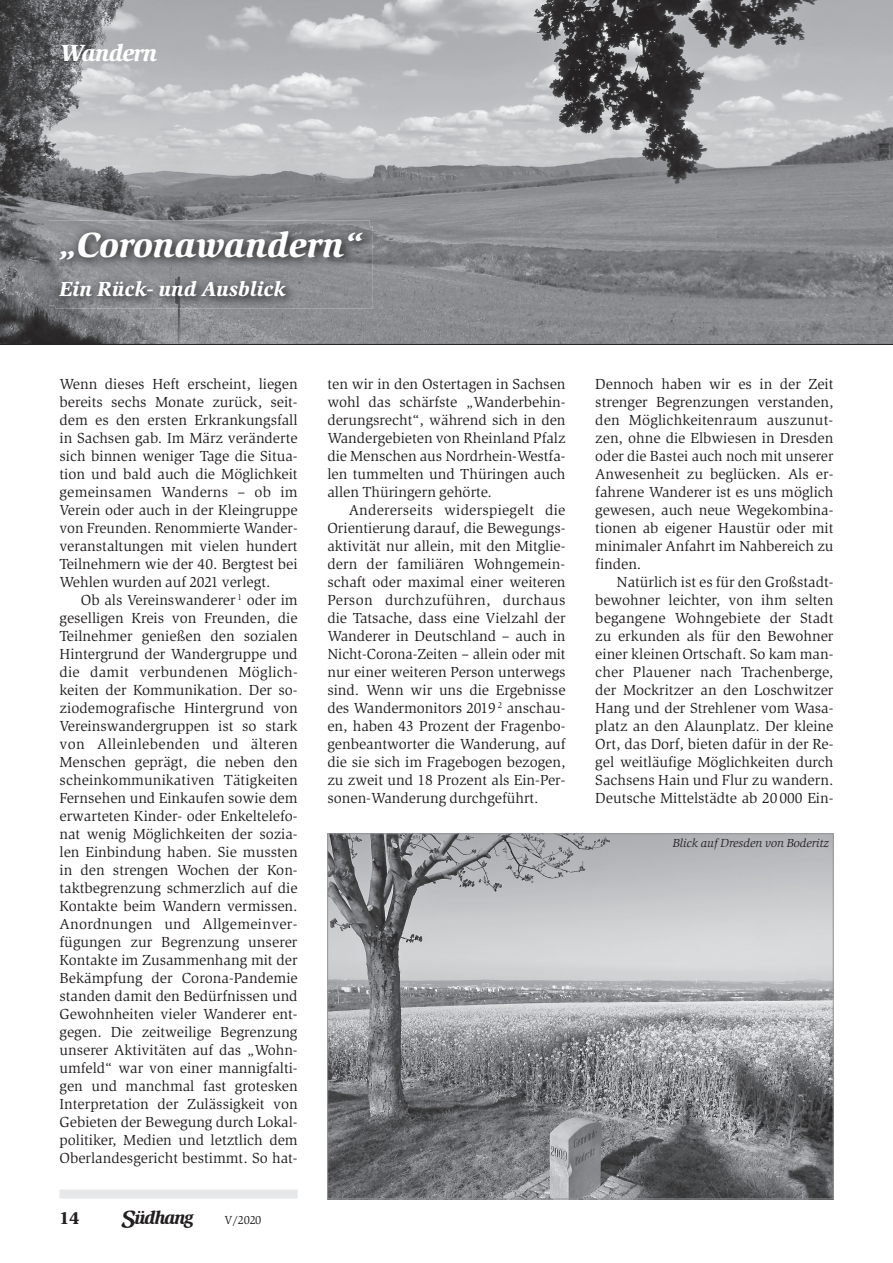
<style>
.page{position:relative;width:893px;height:1263px;background:#fff}
.page>*{position:absolute;margin:0;border:0;box-sizing:border-box;transform-origin:0 0}
.t1{font:italic 900 36px "Slimbach";color:#fff}
.t2{font:italic 900 24px "Slimbach";letter-spacing:-.035em;color:#fff}
.t3{font:italic 900 21px "Slimbach";color:#fff}
.t4{font:900 18px "Slimbach";color:#231f20}
.t5{font:18px "Hillez Logozv 07";color:#231f20}
.t6{font:15px/18px "Slimbach";color:#231f20;text-align:justify}
.t7{font:italic 12px "Slimbach";color:#231f20}
.t8{font:12px "Slimbach";color:#231f20}
</style>
<div class="page">
<div style="left:60px;top:1189px;width:238px;height:9px;background:#e6e7e9"></div>
<img style="left:0;top:0;width:893px;height:344px">
<img style="left:55px;top:227px;width:318px;height:81px">
<img style="left:49px;top:221px;width:321px;height:84px">
<img style="left:55px;top:227px;width:315px;height:78px">
<hr style="left:0;top:344px;width:893px;height:1px;background:#231f20">
<img style="left:329px;top:835px;width:502px;height:362px">
<h2 class="t2" style="left:60px;top:38px;width:100px">Wandern</h2>
<h1 class="t1" style="left:60px;top:223px;width:303px">„Coronawandern“</h1>
<h3 class="t3" style="left:60px;top:277px;width:228px">Ein Rück- und Ausblick</h3>
<p class="t6" style="left:60px;top:375px;width:240px">Wenn dieses Heft erscheint, liegen bereits sechs Monate zurück, seit&shy;dem es den ersten Erkrankungsfall in Sachsen gab. Im März veränderte sich binnen weniger Tage die Situa&shy;tion und bald auch die Möglichkeit gemeinsamen Wanderns – ob im Verein oder auch in der Kleingruppe von Freunden. Renommierte Wander&shy;veranstaltungen mit vielen hundert Teilnehmern wie der 40. Bergtest bei Wehlen wurden auf 2021 verlegt.</p>
<p class="t6" style="left:60px;top:591px;width:240px;text-indent:21px">Ob als Vereinswanderer <sup>1</sup> oder im geselligen Kreis von Freunden, die Teilnehmer genießen den sozialen Hintergrund der Wandergruppe und die damit verbundenen Möglich&shy;keiten der Kommunikation. Der so&shy;ziodemografische Hintergrund von Vereinswandergruppen ist so stark von Alleinlebenden und älteren Menschen geprägt, die neben den scheinkommunikativen Tätigkeiten Fernsehen und Einkaufen sowie dem erwarteten Kinder- oder Enkeltelefo&shy;nat wenig Möglichkeiten der sozia&shy;len Einbindung haben. Sie mussten in den strengen Wochen der Kon&shy;taktbegrenzung schmerzlich auf die Kontakte beim Wandern vermissen.<br>Anordnungen und Allgemeinver&shy;fügungen zur Begrenzung unserer Kontakte im Zusammenhang mit der Bekämpfung der Corona-Pandemie standen damit den Bedürfnissen und Gewohnheiten vieler Wanderer ent&shy;gegen. Die zeitweilige Begrenzung unserer Aktivitäten auf das „Wohn&shy;umfeld“ war von einer mannigfalti&shy;gen und manchmal fast grotesken Interpretation der Zulässigkeit von Gebieten der Bewegung durch Lokal&shy;politiker, Medien und letztlich dem Oberlandesgericht bestimmt. So hat-</p>
<p class="t4" style="left:60px;top:1207px;width:21px">14</p>
<p class="t5" style="left:121px;top:1209px;width:75px">ü</p>
<p class="t8" style="left:224px;top:1213px;width:39px">V/2020</p>
<p class="t6" style="left:327px;top:375px;width:240px">ten wir in den Ostertagen in Sachsen wohl das schärfste „Wanderbehin&shy;derungsrecht“, während sich in den Wandergebieten von Rheinland Pfalz die Menschen aus Nordrhein-Westfa&shy;len tummelten und Thüringen auch allen Thüringern gehörte.</p>
<p class="t6" style="left:327px;top:501px;width:240px;text-indent:21px">Andererseits widerspiegelt die Orientierung darauf, die Bewegungs&shy;aktivität nur allein, mit den Mitglie&shy;dern der familiären Wohngemein&shy;schaft oder maximal einer weiteren Person durchzuführen, durchaus die Tatsache, dass eine Vielzahl der Wanderer in Deutschland – auch in Nicht-Corona-Zeiten – allein oder mit nur einer weiteren Person unterwegs sind. Wenn wir uns die Ergebnisse des Wandermonitors 2019 <sup>2</sup> anschau&shy;en, haben 43 Prozent der Fragenbo&shy;genbeantworter die Wanderung, auf die sie sich im Fragebogen bezogen, zu zweit und 18 Prozent als Ein-Per&shy;sonen-Wanderung durchgeführt.</p>
<p class="t6" style="left:595px;top:375px;width:240px">Dennoch haben wir es in der Zeit strenger Begrenzungen verstanden, den Möglichkeitenraum auszunut&shy;zen, ohne die Elbwiesen in Dresden oder die Bastei auch noch mit unserer Anwesenheit zu beglücken. Als er&shy;fahrene Wanderer ist es uns möglich gewesen, auch neue Wegekombina&shy;tionen ab eigener Haustür oder mit minimaler Anfahrt im Nahbereich zu finden.</p>
<p class="t6" style="left:595px;top:573px;width:240px;text-indent:21px">Natürlich ist es für den Großstadt&shy;bewohner leichter, von ihm selten begangene Wohngebiete der Stadt zu erkunden als für den Bewohner einer kleinen Ortschaft. So kam man&shy;cher Plauener nach Trachenberge, der Mockritzer an den Loschwitzer Hang und der Strehlener vom Wasa&shy;platz an den Alaunplatz. Der kleine Ort, das Dorf, bieten dafür in der Re&shy;gel weitläufige Möglichkeiten durch Sachsens Hain und Flur zu wandern.<br>Deutsche Mittelstädte ab 20 000 Ein-</p>
<p class="t7" style="left:673px;top:836px;width:158px">Blick auf Dresden von Boderitz</p>
</div>
